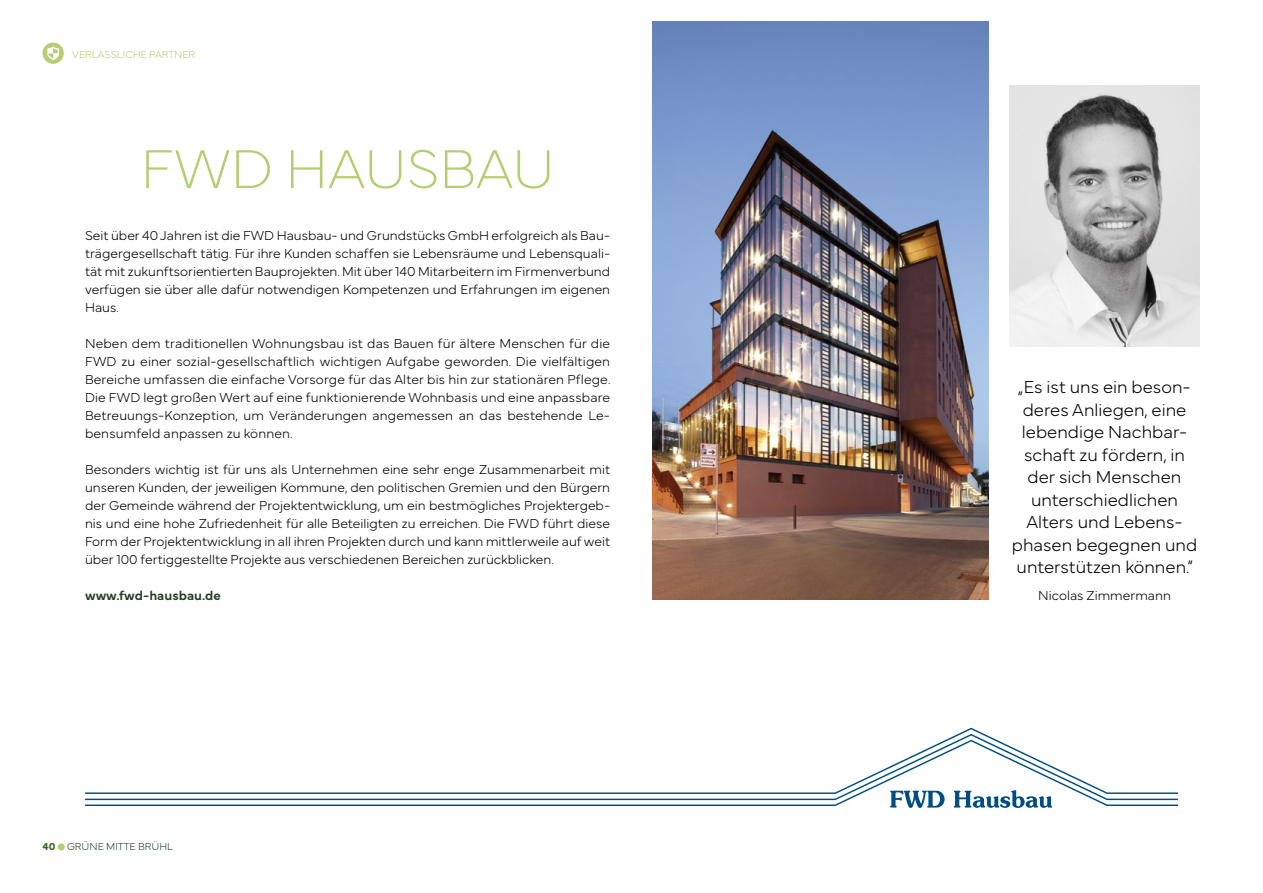
<style>
.page{position:relative;width:1263px;height:893px;background:#fff}
.page>*{position:absolute;margin:0;border:0;box-sizing:border-box;transform-origin:0 0}
.t1{font:57px "Mundial Hair";color:#b7cd73}
.t2{font:100 18px/22.5px "Mundial";color:#000;text-align:center}
.t3{font:100 13.5px/18px "Mundial";color:#000;text-align:justify}
.t4{font:600 13.5px "Mundial";color:#263f28}
.t5{font:100 10.5px "Mundial";color:#b7cd73}
.t6{font:100 10.5px "Mundial";color:#263f28}
.s1{font-weight:700;color:#3e692c}
</style>
<div class="page">
<div style="left:58px;top:843px;width:7px;height:7px;background:#b7cd73;border-radius:50%"></div>
<div style="left:43px;top:43px;width:21px;height:21px;background:#b7cd73;border-radius:50%"></div>
<svg style="left:47px;top:46px;width:12px;height:14px"></svg>
<svg style="left:890px;top:807px;width:49px;height:1px"></svg>
<svg style="left:954px;top:807px;width:98px;height:1px"></svg>
<svg style="left:85px;top:727px;width:1093px;height:80px"></svg>
<img style="left:653px;top:21px;width:336px;height:579px">
<img style="left:1010px;top:85px;width:189px;height:262px">
<p class="t5" style="left:72px;top:46px;width:124px">VERLÄSSLICHE PARTNER</p>
<h1 class="t1" style="left:141px;top:124px;width:415px">FWD HAUSBAU</h1>
<p class="t3" style="left:85px;top:225px;width:527px">Seit über 40 Jahren ist die FWD Hausbau- und Grundstücks GmbH erfolgreich als Bau&shy;trägergesellschaft tätig. Für ihre Kunden schaffen sie Lebensräume und Lebensquali&shy;tät mit zukunftsorientierten Bauprojekten. Mit über 140 Mitarbeitern im Firmenverbund verfügen sie über alle dafür notwendigen Kompetenzen und Erfahrungen im eigenen Haus.</p>
<p class="t3" style="left:85px;top:333px;width:527px">Neben dem traditionellen Wohnungsbau ist das Bauen für ältere Menschen für die FWD zu einer sozial-gesellschaftlich wichtigen Aufgabe geworden. Die vielfältigen Bereiche umfassen die einfache Vorsorge für das Alter bis hin zur stationären Pflege.<br>Die FWD legt großen Wert auf eine funktionierende Wohnbasis und eine anpassbare Betreuungs-Konzeption, um Veränderungen angemessen an das bestehende Le&shy;bensumfeld anpassen zu können.</p>
<p class="t3" style="left:85px;top:459px;width:527px">Besonders wichtig ist für uns als Unternehmen eine sehr enge Zusammenarbeit mit unseren Kunden, der jeweiligen Kommune, den politischen Gremien und den Bürgern der Gemeinde während der Projektentwicklung, um ein bestmögliches Projektergeb&shy;nis und eine hohe Zufriedenheit für alle Beteiligten zu erreichen. Die FWD führt diese Form der Projektentwicklung in all ihren Projekten durch und kann mittlerweile auf weit über 100 fertiggestellte Projekte aus verschiedenen Bereichen zurückblicken.</p>
<p class="t4" style="left:85px;top:585px;width:137px">www.fwd-hausbau.de</p>
<p class="t6" style="left:43px;top:839px;width:132px"><span class="s1">40</span> GRÜNE MITTE BRÜHL</p>
<h2 class="t2" style="left:1012px;top:374px;width:187px">„Es ist uns ein beson&shy;deres Anliegen, eine lebendige Nachbar&shy;schaft zu fördern, in der sich Menschen unterschiedlichen<br>Alters und Lebens&shy;phasen begegnen und unterstützen können.“</h2>
<p class="t3" style="left:1038px;top:585px;width:134px">Nicolas Zimmermann</p>
</div>
